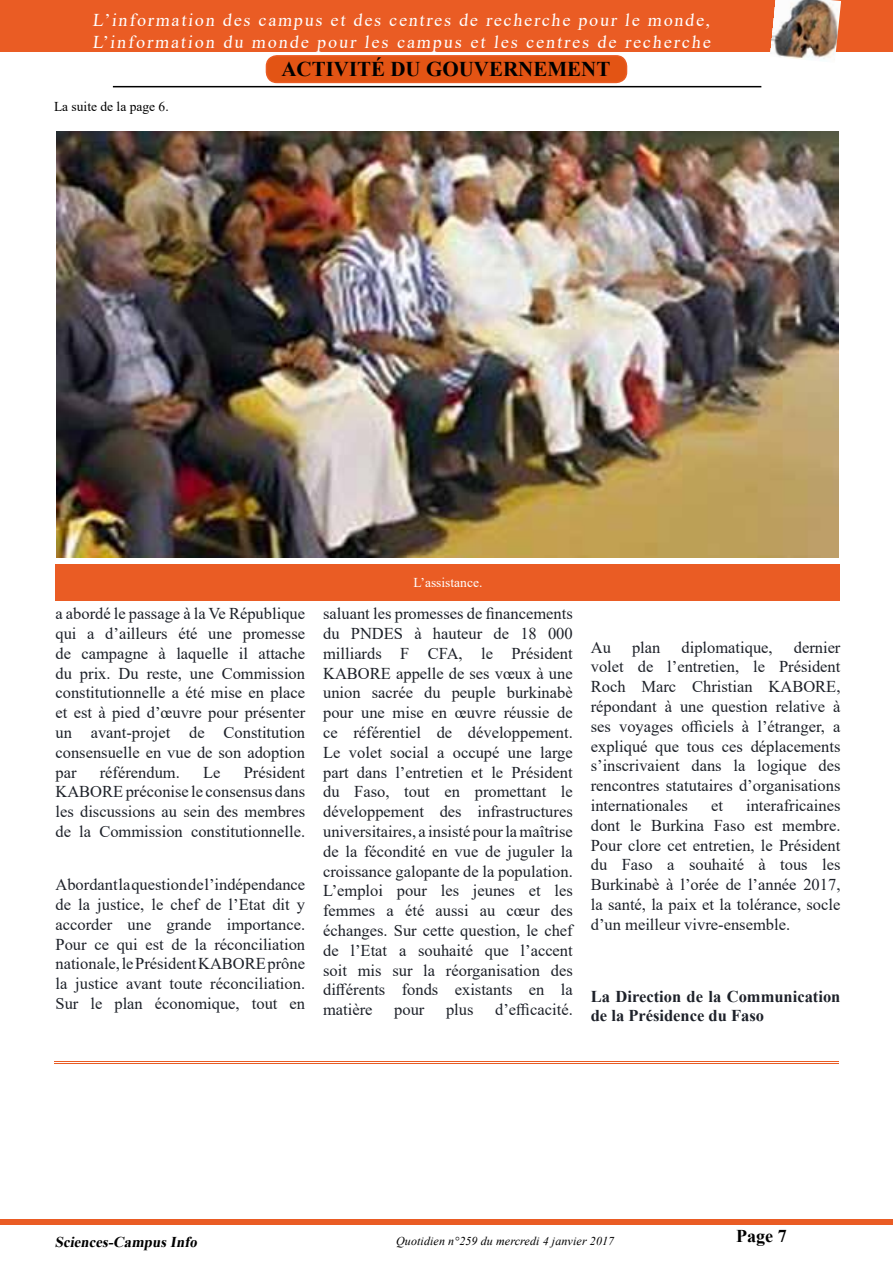
<style>
.page{position:relative;width:893px;height:1263px;background:#fff}
.page>*{position:absolute;margin:0;border:0;box-sizing:border-box;transform-origin:0 0}
.t1{font:700 21px "Times New Roman";color:#000}
.t2{font:18px/21.6px "Times New Roman";letter-spacing:.105em;color:#fff}
.t3{font:700 18px "Times New Roman";color:#000}
.t4{font:16.5px/19.8px "Times New Roman";color:#1d2129;text-align:justify}
.t5{font:700 16.5px/19.8px "Times New Roman";color:#1d2129}
.t6{font:italic 700 15px "Times New Roman";color:#000}
.t7{font:13.5px "Times New Roman";color:#000}
.t8{font:13.5px "Times New Roman";color:#fff}
.t9{font:italic 12px "Times New Roman";letter-spacing:.01em;color:#000}
</style>
<div class="page">
<div style="left:0;top:1219px;width:893px;height:6px;background:#ea5c24"></div>
<hr style="left:113px;top:86px;width:648px;height:1px;background:#000">
<div style="left:0;top:0;width:893px;height:51px;background:#ea5c24"></div>
<img style="left:770px;top:0;width:71px;height:61px">
<div style="left:55px;top:565px;width:785px;height:36px;background:#ea5c24"></div>
<img style="left:57px;top:132px;width:782px;height:426px">
<hr style="left:54px;top:1061px;width:785px;height:1px;background:#ea5c24">
<hr style="left:54px;top:1063px;width:785px;height:1px;background:#ea5c24">
<div style="left:266px;top:56px;width:360px;height:26px;background:#e35414;border-radius:10px"></div>
<div style="left:266px;top:55px;width:361px;height:28px;border:2px solid #ea5c24;border-radius:10px"></div>
<p class="t2" style="left:92px;top:9px;width:622px">L’information des campus et des centres de recherche pour le monde,<br>L’information du monde pour les campus et les centres de recherche</p>
<p class="t7" style="left:54px;top:97px;width:116px">La suite de la page 6.</p>
<p class="t1" style="left:281px;top:54px;width:331px">ACTIVITÉ DU GOUVERNEMENT</p>
<p class="t8" style="left:414px;top:573px;width:70px">L’assistance.</p>
<p class="t4" style="left:55px;top:603px;width:251px">a abordé le passage à la Ve République qui a d’ailleurs été une promesse de campagne à laquelle il attache du prix. Du reste, une Commission constitutionnelle a été mise en place et est à pied d’œuvre pour présenter un avant-projet de Constitution consensuelle en vue de son adoption par</p>
<p class="t4" style="left:55px;top:762px;width:251px;text-indent:188px">Président KABORE préconise le consensus dans les discussions au sein des membres de la Commission constitutionnelle.</p>
<p class="t4" style="left:100px;top:762px;width:82px">référendum.</p>
<p class="t4" style="left:203px;top:762px;width:19px">Le</p>
<p class="t4" style="left:55px;top:874px;width:251px">Abordant la question de l’indépendance de la justice, le chef de l’Etat dit y accorder une grande importance.<br>Pour ce qui est de la réconciliation nationale, le Président KABORE prône la justice avant toute réconciliation.<br>Sur le plan économique, tout en</p>
<p class="t4" style="left:323px;top:603px;width:251px">saluant les promesses de financements du PNDES à hauteur de 18 000 milliards F CFA, le Président KABORE appelle de ses vœux à une union sacrée du peuple burkinabè pour une mise en œuvre réussie de ce référentiel de développement.<br>Le volet social a occupé une large part dans l’entretien et le Président du Faso, tout en promettant le développement des infrastructures universitaires, a insisté pour la maîtrise de la fécondité en vue de juguler la croissance galopante de la population.<br>L’emploi pour les jeunes et les femmes a été aussi au cœur des échanges. Sur cette question, le chef de l’Etat a souhaité que l’accent soit mis sur la réorganisation des différents fonds existants en la matière</p>
<p class="t4" style="left:394px;top:999px;width:32px">pour</p>
<p class="t4" style="left:446px;top:999px;width:29px">plus</p>
<p class="t4" style="left:495px;top:999px;width:79px">d’efficacité.</p>
<p class="t4" style="left:591px;top:636px;width:251px;text-indent:203px">dernier volet de l’entretien, le Président Roch Marc Christian KABORE, répondant à une question relative à ses voyages officiels à l’étranger, a expliqué que tous ces déplacements s’inscrivaient dans la logique des rencontres statutaires d’organisations internationales</p>
<p class="t4" style="left:591px;top:636px;width:22px">Au</p>
<p class="t4" style="left:632px;top:636px;width:30px">plan</p>
<p class="t4" style="left:681px;top:636px;width:93px">diplomatique,</p>
<p class="t4" style="left:591px;top:795px;width:251px;text-indent:155px">interafricaines dont le Burkina Faso est membre.<br>Pour clore cet entretien, le Président du Faso a souhaité à tous les Burkinabè à l’orée de l’année 2017, la santé, la paix et la tolérance, socle d’un meilleur vivre-ensemble.</p>
<p class="t4" style="left:711px;top:795px;width:13px">et</p>
<p class="t5" style="left:591px;top:986px;width:251px">La Direction de la Communication de la Présidence du Faso</p>
<p class="t6" style="left:55px;top:1231px;width:147px">Sciences-CampusInfo</p>
<p class="t9" style="left:396px;top:1232px;width:220px">Quotidien n°259 du mercredi 4 janvier 2017</p>
<p class="t3" style="left:736px;top:1223px;width:52px">Page 7</p>
</div>
